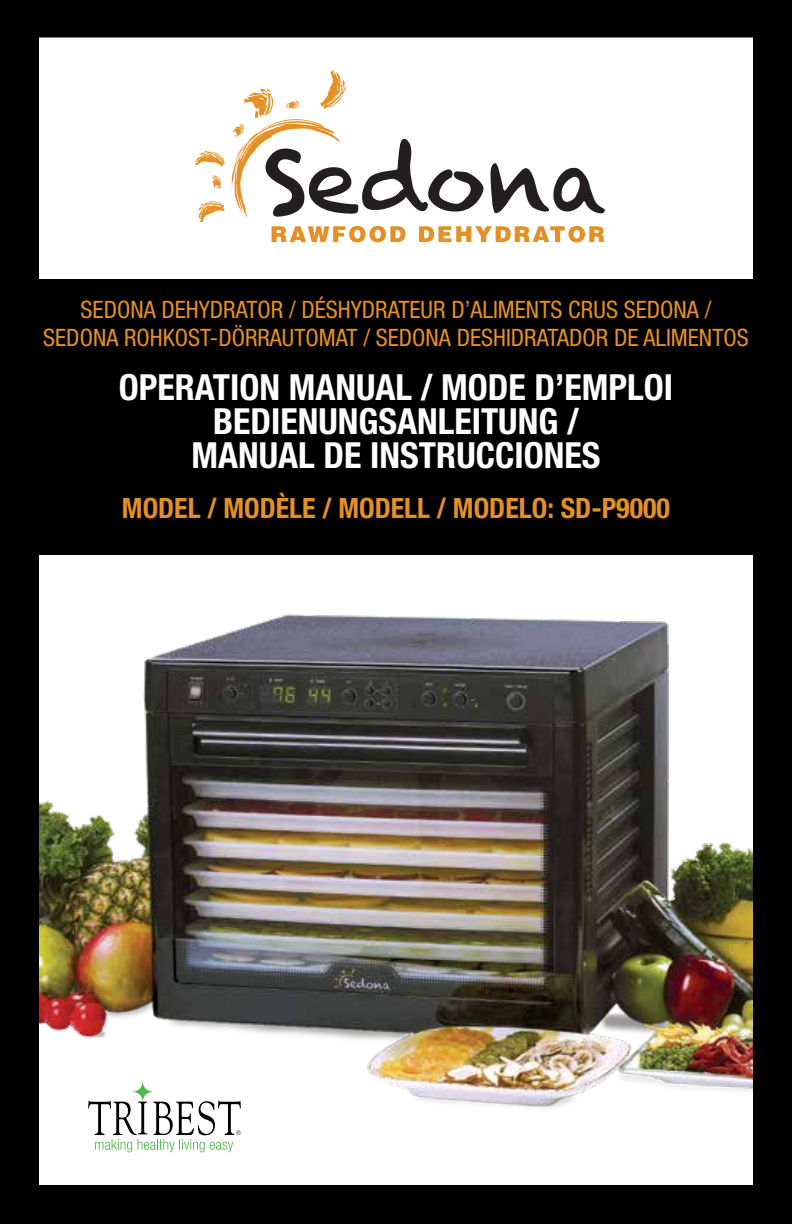
<style>
.page{position:relative;width:792px;height:1224px;background:#fff}
.page>*{position:absolute;margin:0;border:0;box-sizing:border-box;transform-origin:0 0}
.t1{font:700 condensed 36px/34px "Helvetica Neue";color:#fff;text-align:center}
.t2{font:700 condensed 28px "Helvetica Neue";color:#e49024}
.t3{font:condensed 24px/28px "Helvetica Neue";color:#e49024;text-align:center}
</style>
<div class="page">
<img style="left:0;top:0;width:792px;height:1224px">
<svg style="left:272px;top:226px;width:134px;height:16px"></svg>
<svg style="left:419px;top:226px;width:185px;height:16px"></svg>
<svg style="left:212px;top:175px;width:9px;height:14px"></svg>
<svg style="left:194px;top:151px;width:31px;height:17px"></svg>
<svg style="left:198px;top:201px;width:27px;height:21px"></svg>
<svg style="left:231px;top:70px;width:253px;height:148px"></svg>
<svg style="left:490px;top:161px;width:115px;height:55px"></svg>
<svg style="left:131px;top:1080px;width:24px;height:23px"></svg>
<svg style="left:88px;top:1098px;width:153px;height:54px"></svg>
<p class="t3" style="left:43px;top:295px;width:707px">SEDONA DEHYDRATOR / DÉSHYDRATEUR D’ALIMENTS CRUS SEDONA /<br>SEDONA ROHKOST-DÖRRAUTOMAT / SEDONA DESHIDRATADOR DE ALIMENTOS</p>
<h1 class="t1" style="left:119px;top:370px;width:556px">OPERATION MANUAL / MODE D’EMPLOI<br>BEDIENUNGSANLEITUNG /<br>MANUAL DE INSTRUCCIONES</h1>
<p class="t2" style="left:122px;top:491px;width:550px">MODEL / MODÈLE / MODELL / MODELO: SD-P9000</p>
</div>
